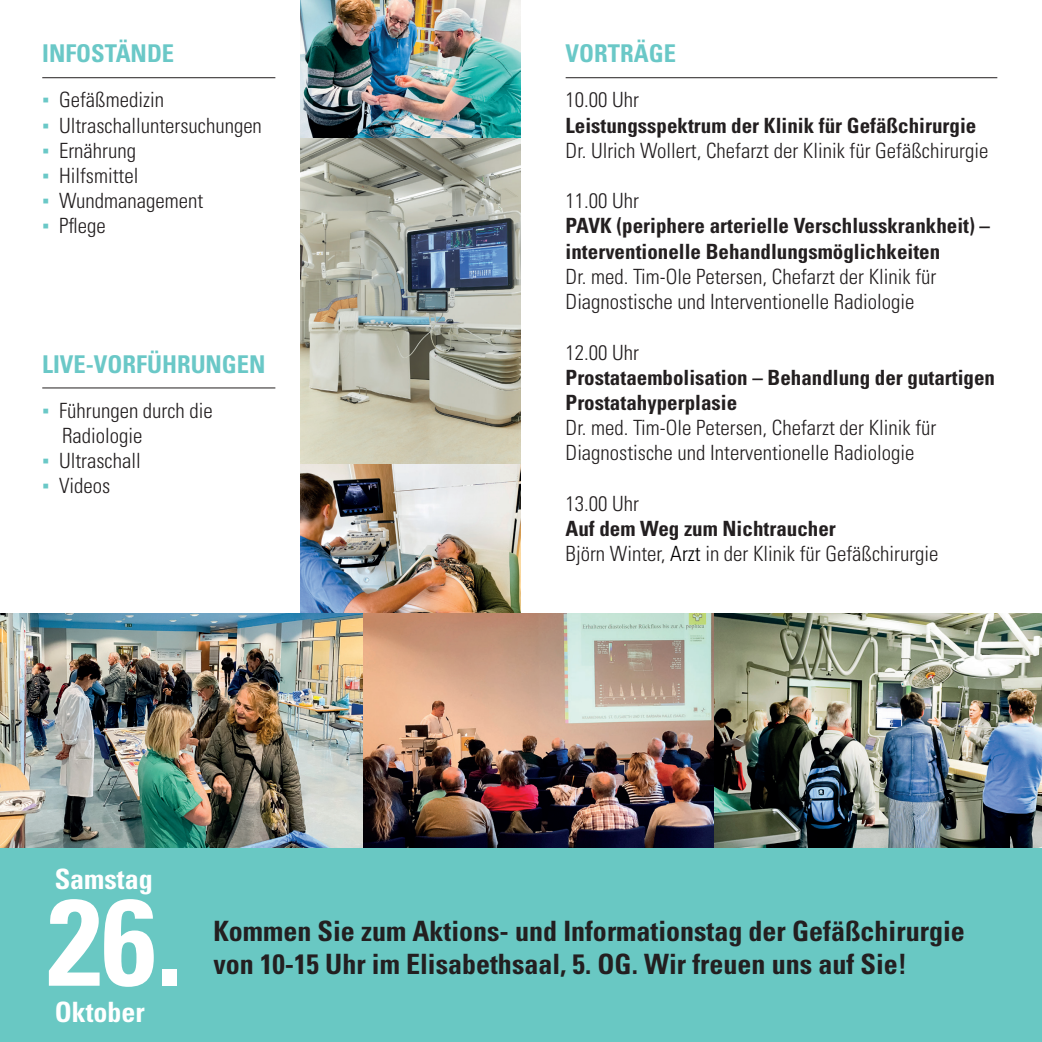
<style>
.page{position:relative;width:1042px;height:1042px;background:#fff}
.page>*{position:absolute;margin:0;border:0;box-sizing:border-box;transform-origin:0 0}
.t1{font:700 condensed 122.5px "Univers LT Std";color:#fff}
.t2{font:700 condensed 28px/33.6px "Univers LT Std";color:#231f20}
.t3{font:700 condensed 28px "Univers LT Std";color:#fff}
.t4{font:700 condensed 24.5px "Univers LT Std";color:#6ac8c7}
.t5{font:300 condensed 21px/25.2px "Univers LT Std";color:#231f20}
.t6{font:700 condensed 21px/25.2px "Univers LT Std";color:#231f20}
.s1{font-family:"Arial Narrow";font-weight:400;font-stretch:normal;color:#6ac8c7}
.s2{font-weight:700}
.s3{color:#000}
</style>
<div class="page">
<hr style="left:42px;top:77px;width:233px;height:1px;background:#231f20">
<hr style="left:42px;top:387px;width:233px;height:1px;background:#231f20">
<hr style="left:566px;top:77px;width:431px;height:1px;background:#231f20">
<div style="left:0;top:847px;width:1042px;height:195px;background:#69c8c3"></div>
<img style="left:300px;top:0;width:221px;height:613px">
<img style="left:0;top:613px;width:1042px;height:234px">
<p class="t4" style="left:42px;top:39px;width:133px">INFOSTÄNDE</p>
<p class="t5" style="left:42px;top:87px;width:123px"><span class="s1">▪</span> Gefäßmedizin</p>
<p class="t5" style="left:42px;top:113px;width:221px"><span class="s1">▪</span> Ultraschalluntersuchungen</p>
<p class="t5" style="left:42px;top:138px;width:95px"><span class="s1">▪</span> Ernährung</p>
<p class="t5" style="left:42px;top:163px;width:98px"><span class="s1">▪</span> Hilfsmittel</p>
<p class="t5" style="left:42px;top:188px;width:162px"><span class="s1">▪</span> Wundmanagement</p>
<p class="t5" style="left:42px;top:213px;width:65px"><span class="s1">▪</span> Pflege</p>
<p class="t4" style="left:42px;top:349px;width:225px">LIVE-VORFÜHRUNGEN</p>
<p class="t5" style="left:62px;top:398px;width:152px;text-indent:-20px"><span class="s1">▪</span> Führungen durch die<br>Radiologie</p>
<p class="t5" style="left:42px;top:448px;width:100px"><span class="s1">▪</span> Ultraschall</p>
<p class="t5" style="left:42px;top:473px;width:70px"><span class="s1">▪</span> Videos</p>
<h2 class="t3" style="left:55px;top:861px;width:100px">Samstag</h2>
<p class="t4" style="left:566px;top:39px;width:112px">VORTRÄGE</p>
<p class="t5" style="left:566px;top:87px;width:75px">10.00 Uhr</p>
<p class="t6" style="left:566px;top:112px;width:412px">Leistungsspektrum der Klinik für Gefäßchirurgie</p>
<p class="t5" style="left:566px;top:138px;width:424px">Dr. Ulrich Wollert, Chefarzt der Klinik für Gefäßchirurgie</p>
<p class="t5" style="left:566px;top:188px;width:75px">11.00 Uhr</p>
<p class="t6" style="left:566px;top:213px;width:426px">PAVK (periphere arterielle Verschlusskrankheit) – interventionelle Behandlungsmöglichkeiten</p>
<p class="t5" style="left:566px;top:264px;width:372px">Dr. med. Tim-Ole Petersen, Chefarzt der Klinik für<br>Diagnostische und Interventionelle Radiologie</p>
<p class="t5" style="left:566px;top:339px;width:75px">12.00 Uhr</p>
<p class="t6" style="left:566px;top:364px;width:431px">Prostataembolisation – Behandlung der gutartigen<br>Prostatahyperplasie</p>
<p class="t5" style="left:566px;top:415px;width:372px">Dr. med. Tim-Ole Petersen, Chefarzt der Klinik für<br>Diagnostische und Interventionelle Radiologie</p>
<p class="t5" style="left:566px;top:491px;width:75px">13.00 Uhr</p>
<p class="t5" style="left:566px;top:516px;width:374px"><span class="s2">Auf dem Weg zum Nichtraucher<br></span>Björn Winter, <span class="s3">Arzt</span> in der Klinik für Gefäßchirurgie</p>
<h1 class="t1" style="left:47px;top:867px;width:137px">26.</h1>
<h2 class="t3" style="left:55px;top:994px;width:92px">Oktober</h2>
<h2 class="t2" style="left:213px;top:913px;width:753px">Kommen Sie zum Aktions- und Informationstag der Gefäßchirurgie von 10-15 Uhr im Elisabethsaal, 5. OG. Wir freuen uns auf Sie!</h2>
</div>
